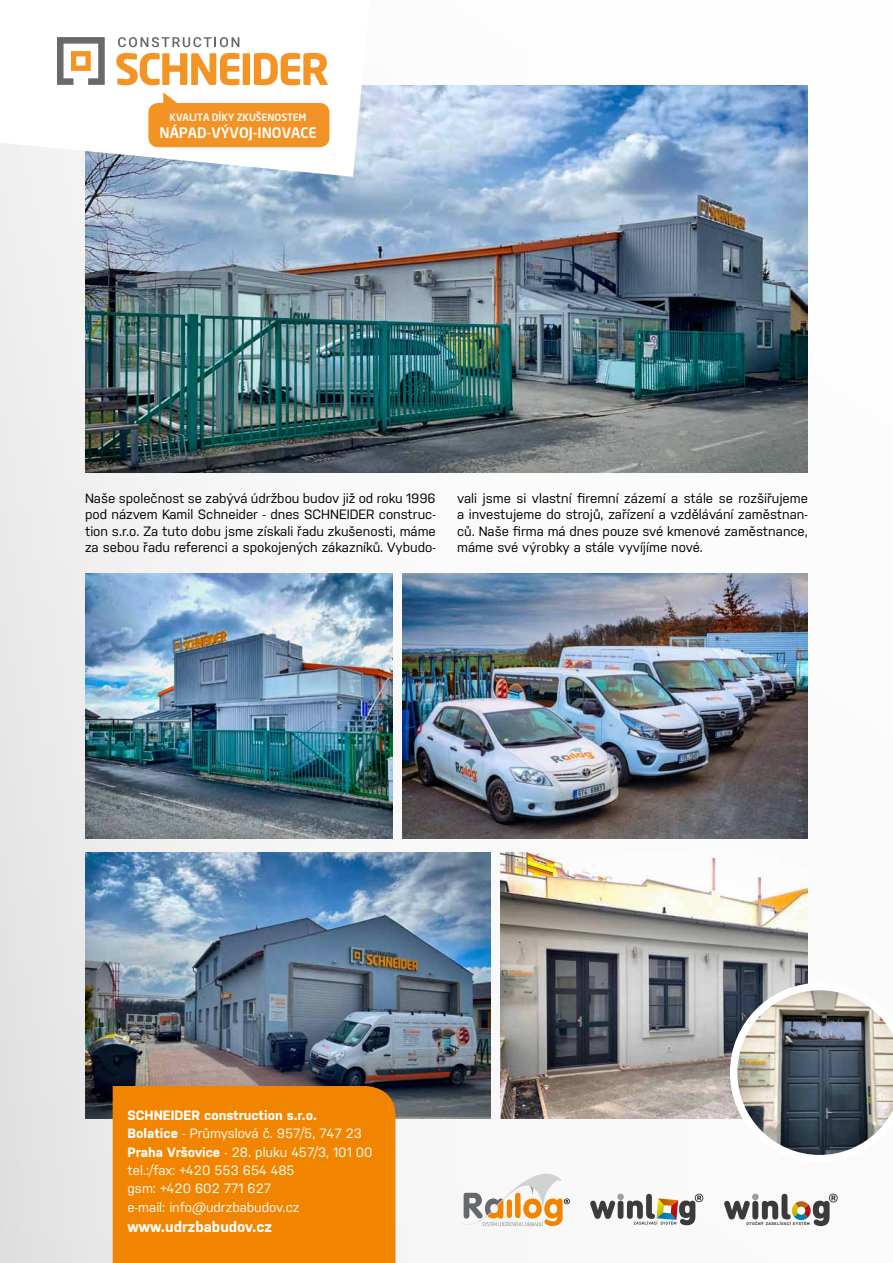
<style>
.page{position:relative;width:893px;height:1263px;background:#fff}
.page>*{position:absolute;margin:0;border:0;box-sizing:border-box;transform-origin:0 0}
.t1{font:700 15px "Nudista";color:#fff}
.t2{font:14.4px "Neo Sans Std Medium 007";color:#fff}
.t3{font:13.5px/16.2px "Nudista";color:#000;text-align:justify}
.t4{font:13.5px/18.3px "Nudista";color:#fff}
.t5{font:700 13.5px "Nudista";color:#fff}
.t6{font:10.05px "Neo Sans Std Medium 007";color:#fff}
.t7{font:700 3.9px "Nudista";letter-spacing:.1em;color:#3c3c3b}
.s1{font-weight:700}
</style>
<div class="page">
<div style="left:0;top:0;width:893px;height:1263px;background:linear-gradient(to right,#eaeaeb,#fff)"></div>
<img style="left:500px;top:853px;width:308px;height:265px">
<img style="left:403px;top:573px;width:405px;height:266px">
<img style="left:85px;top:85px;width:723px;height:387px">
<svg style="left:453px;top:1174px;width:117px;height:52px"></svg>
<svg style="left:590px;top:1194px;width:113px;height:31px"></svg>
<svg style="left:724px;top:1194px;width:114px;height:32px"></svg>
<svg style="left:0;top:0;width:370px;height:177px"></svg>
<div style="left:148px;top:103px;width:181px;height:44px;background:#f39325;border-radius:10px"></div>
<svg style="left:163px;top:92px;width:22px;height:11px"></svg>
<svg style="left:116px;top:53px;width:123px;height:32px"></svg>
<div style="left:243px;top:53px;width:7px;height:32px;background:#f39425"></div>
<svg style="left:254px;top:53px;width:74px;height:32px"></svg>
<svg style="left:57px;top:37px;width:48px;height:48px"></svg>
<svg style="left:118px;top:37px;width:121px;height:10px"></svg>
<img style="left:85px;top:573px;width:308px;height:266px">
<img style="left:730px;top:983px;width:163px;height:179px">
<img style="left:85px;top:853px;width:405px;height:265px">
<div style="left:113px;top:1086px;width:282px;height:177px;background:#f18500"></div>
<p class="t6" style="left:170px;top:111px;width:138px">KVALITA DÍKY ZKUŠENOSTEM</p>
<p class="t2" style="left:160px;top:124px;width:159px">NÁPAD-VÝVOJ-INOVACE</p>
<p class="t3" style="left:85px;top:489px;width:352px">Naše společnost se zabývá údržbou budov již od roku 1996 pod názvem Kamil Schneider - dnes SCHNEIDER construc&shy;tion s.r.o. Za tuto dobu jsme získali řadu zkušenosti, máme za sebou řadu referenci a spokojených zákazníků. Vybudo-</p>
<p class="t3" style="left:457px;top:489px;width:352px">vali jsme si vlastní firemní zázemí a stále se rozšiřujeme a investujeme do strojů, zařízení a vzdělávání zaměstnan&shy;ců. Naše firma má dnes pouze své kmenové zaměstnance, máme své výrobky a stále vyvíjíme nové.</p>
<p class="t4" style="left:128px;top:1105px;width:247px;text-indent:43px"><span class="s1">IDER construction s.r.o.<br>Bolatice</span> - Průmyslová č. 957/5, 747 23<br><span class="s1">Praha Vršovice</span> - 28. pluku 457/3, 101 00 tel.:/fax: +420 553 654 485<br>gsm: +420 602 771 627<br>e-mail: info@udrzbabudov.cz</p>
<p class="t1" style="left:128px;top:1215px;width:146px">www.udrzbabudov.cz</p>
<p class="t5" style="left:128px;top:1105px;width:10px">SCHNE</p>
<p class="t7" style="left:746px;top:1221px;width:65px">OTOČNÝ ZASKLÍVACÍ SYSTÉM</p>
</div>
